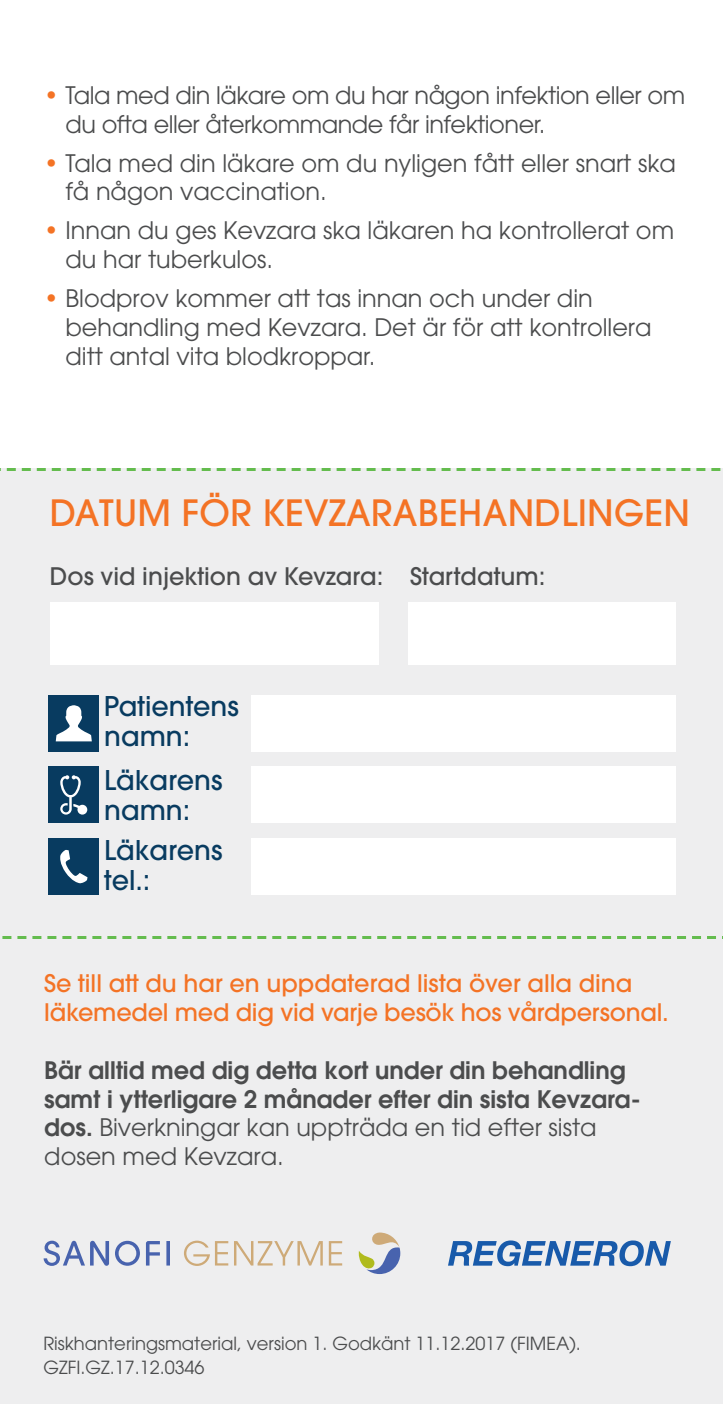
<style>
.page{position:relative;width:723px;height:1404px;background:#fff}
.page>*{position:absolute;margin:0;border:0;box-sizing:border-box;transform-origin:0 0}
.t1{font:500 36px "Avant Garde";letter-spacing:.01em;color:#f47325}
.t2{font:500 27px/30px "Avant Garde";color:#083b60}
.t3{font:24px/28.8px "Avant Garde";color:#4b4c4d}
.t4{font:600 24px/28.8px "Avant Garde";color:#4b4c4d}
.t5{font:500 24px/28.8px "Avant Garde";letter-spacing:-.01em;color:#f47325}
.t6{font:24px/28.8px "Avant Garde";letter-spacing:-.02em;color:#4b4c4d}
.t7{font:500 24px "Avant Garde";color:#4b4c4d}
.t8{font:18px "Avant Garde";color:#4b4c4d}
.s1{color:#f47325}
.s2{font-weight:400}
</style>
<div class="page">
<div style="left:0;top:468px;width:723px;height:935px;background:#eeeeef"></div>
<div style="left:48px;top:695px;width:51px;height:56px;background:#083b60"></div>
<svg style="left:56px;top:705px;width:36px;height:36px"></svg>
<div style="left:48px;top:766px;width:51px;height:57px;background:#083b60"></div>
<svg style="left:60px;top:775px;width:27px;height:39px"></svg>
<div style="left:48px;top:838px;width:51px;height:56px;background:#083b60"></div>
<svg style="left:60px;top:849px;width:28px;height:34px"></svg>
<div style="left:50px;top:602px;width:328px;height:62px;background:#fff"></div>
<div style="left:408px;top:602px;width:268px;height:62px;background:#fff"></div>
<div style="left:251px;top:695px;width:425px;height:56px;background:#fff"></div>
<div style="left:251px;top:766px;width:425px;height:57px;background:#fff"></div>
<div style="left:251px;top:838px;width:425px;height:56px;background:#fff"></div>
<svg style="left:448px;top:1240px;width:223px;height:25px"></svg>
<svg style="left:44px;top:1240px;width:126px;height:25px"></svg>
<svg style="left:184px;top:1240px;width:158px;height:25px"></svg>
<svg style="left:359px;top:1232px;width:41px;height:41px"></svg>
<svg style="left:2px;top:936px;width:721px;height:2px"></svg>
<svg style="left:0;top:468px;width:721px;height:3px"></svg>
<p class="t6" style="left:65px;top:81px;width:621px;text-indent:-21px"><span class="s1">•</span> Tala med din läkare om du har någon infektion eller om du ofta eller återkommande får infektioner.</p>
<p class="t3" style="left:65px;top:148px;width:612px;text-indent:-21px"><span class="s1">•</span> Tala med din läkare om du nyligen fått eller snart ska få någon vaccination.</p>
<p class="t3" style="left:65px;top:216px;width:610px;text-indent:-21px"><span class="s1">•</span> Innan du ges Kevzara ska läkaren ha kontrollerat om du har tuberkulos.</p>
<p class="t3" style="left:65px;top:284px;width:588px;text-indent:-21px"><span class="s1">•</span> Blodprov kommer att tas innan och under din behandling med Kevzara. Det är för att kontrollera ditt antal vita blodkroppar.</p>
<p class="t1" style="left:50px;top:491px;width:642px">DATUM FÖR KEVZARABEHANDLINGEN</p>
<p class="t7" style="left:50px;top:561px;width:497px">Dos vid injektion av Kevzara: Startdatum:</p>
<p class="t2" style="left:104px;top:691px;width:136px">Patientens namn:</p>
<p class="t2" style="left:104px;top:765px;width:120px">Läkarens namn:</p>
<p class="t2" style="left:104px;top:835px;width:120px">Läkarens tel.:</p>
<p class="t5" style="left:44px;top:969px;width:626px">Se till att du har en uppdaterad lista över alla dina läkemedel med dig vid varje besök hos vårdpersonal.</p>
<p class="t4" style="left:44px;top:1054px;width:598px">Bär alltid med dig detta kort under din behandling samt i ytterligare 2 månader efter din sista Kevzara&shy;dos. <span class="s2">Biverkningar kan uppträda en tid efter sista dosen med Kevzara.</span></p>
<p class="t8" style="left:43px;top:1332px;width:539px">Riskhanteringsmaterial, version 1. Godkänt 11.12.2017 (FIMEA).</p>
<p class="t8" style="left:43px;top:1356px;width:163px">GZFI.GZ.17.12.0346</p>
</div>
